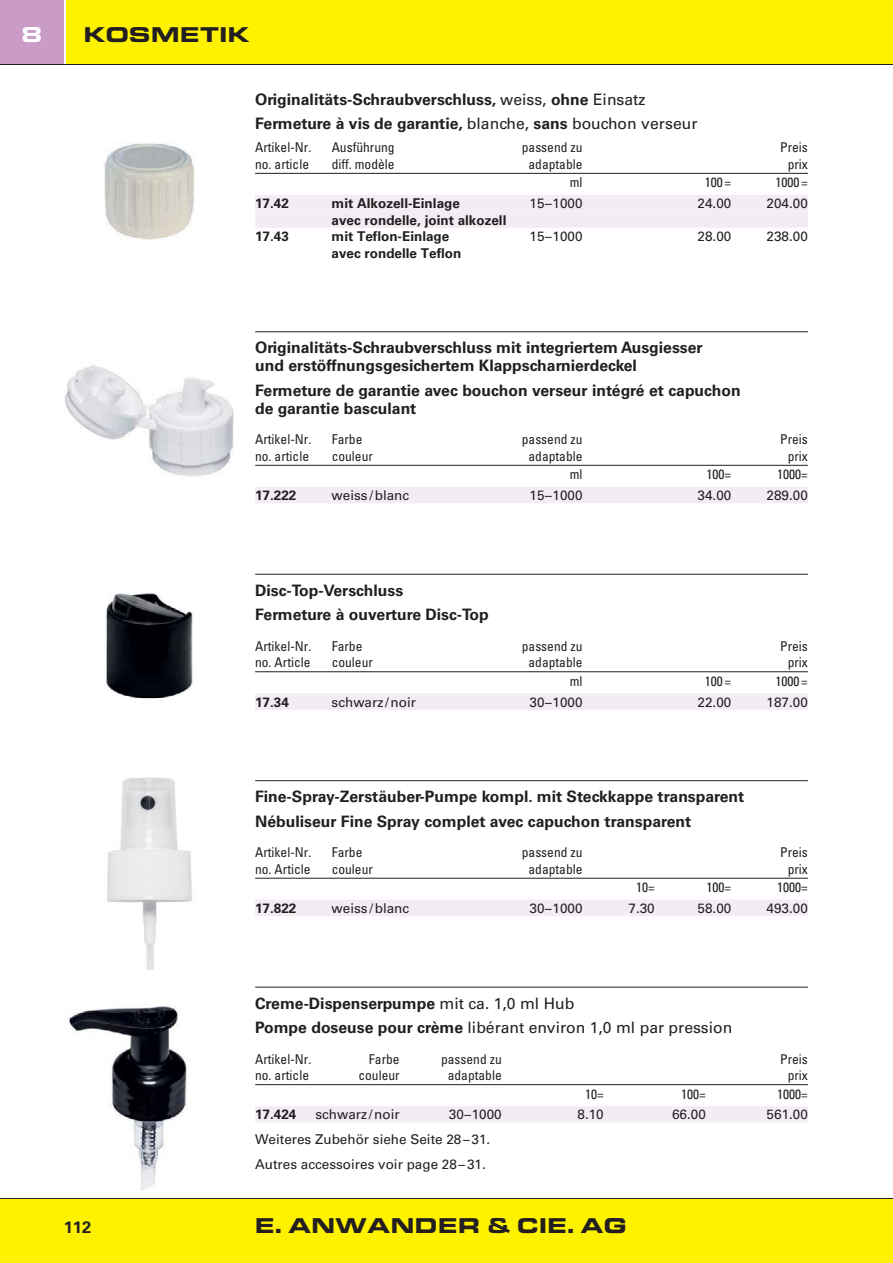
<style>
.page{position:relative;width:893px;height:1263px;background:#fff}
.page>*{position:absolute;margin:0;border:0;box-sizing:border-box;transform-origin:0 0}
.t1{font:700 expanded 21px "Eurostile BQ";color:#231f20}
.t2{font:700 expanded 21px "Eurostile BQ";color:#fff}
.t3{font:700 16.5px "Univers LT Std";color:#231f20}
.t4{font:700 15.75px/24.5px "Univers LT Std";color:#231f20}
.t5{font:15.75px/24.5px "Univers LT Std";color:#231f20}
.t6{font:condensed 13.5px "Univers LT Std";color:#231f20}
.t7{font:13.5px/25px "Univers LT Std";color:#231f20}
.t8{font:700 13.5px "Univers LT Std";color:#231f20}
.s1{font-weight:400}
.s2{font-weight:700}
</style>
<div class="page">
<div style="left:67px;top:0;width:826px;height:64px;background:#fff200"></div>
<div style="left:0;top:1199px;width:893px;height:64px;background:#fff200"></div>
<div style="left:0;top:0;width:64px;height:64px;background:#ca9bc7"></div>
<hr style="left:0;top:1198px;width:893px;height:1px;background:#231f20">
<hr style="left:0;top:64px;width:893px;height:1px;background:#231f20">
<img style="left:104px;top:142px;width:90px;height:97px">
<hr style="left:255px;top:331px;width:553px;height:1px;background:#231f20">
<hr style="left:255px;top:465px;width:553px;height:1px;background:#231f20">
<div style="left:255px;top:487px;width:553px;height:16px;background:#f4ecf5"></div>
<img style="left:64px;top:365px;width:170px;height:112px">
<hr style="left:255px;top:574px;width:553px;height:1px;background:#231f20">
<hr style="left:255px;top:671px;width:553px;height:1px;background:#231f20">
<div style="left:255px;top:693px;width:553px;height:17px;background:#f4ecf5"></div>
<img style="left:105px;top:593px;width:88px;height:106px">
<img style="left:107px;top:777px;width:86px;height:193px">
<hr style="left:255px;top:780px;width:553px;height:1px;background:#231f20">
<hr style="left:255px;top:878px;width:553px;height:1px;background:#231f20">
<div style="left:255px;top:900px;width:553px;height:16px;background:#f4ecf5"></div>
<img style="left:69px;top:1006px;width:118px;height:185px">
<hr style="left:255px;top:987px;width:553px;height:1px;background:#231f20">
<hr style="left:255px;top:1084px;width:553px;height:1px;background:#231f20">
<div style="left:255px;top:1106px;width:553px;height:16px;background:#f4ecf5"></div>
<hr style="left:255px;top:173px;width:553px;height:1px;background:#231f20">
<div style="left:255px;top:195px;width:553px;height:16px;background:#f4ecf5"></div>
<div style="left:255px;top:211px;width:553px;height:17px;background:#f4ecf5"></div>
<h1 class="t2" style="left:22px;top:27px;width:22px">8</h1>
<h1 class="t1" style="left:84px;top:27px;width:167px">KOSMETIK</h1>
<p class="t4" style="left:255px;top:88px;width:444px">Originalitäts-Schraubverschluss, <span class="s1">weiss,</span> ohne <span class="s1">Einsatz<br></span>Fermeture à vis de garantie, <span class="s1">blanche,</span> sans <span class="s1">bouchon verseur</span></p>
<p class="t6" style="left:255px;top:141px;width:58px">Artikel-Nr.</p>
<p class="t6" style="left:332px;top:141px;width:64px">Ausführung</p>
<p class="t6" style="left:522px;top:141px;width:62px">passend zu</p>
<p class="t6" style="left:780px;top:141px;width:29px">Preis</p>
<p class="t6" style="left:255px;top:157px;width:55px">no. article</p>
<p class="t6" style="left:332px;top:157px;width:64px">diff. modèle</p>
<p class="t6" style="left:529px;top:157px;width:55px">adaptable</p>
<p class="t6" style="left:788px;top:157px;width:22px">prix</p>
<p class="t6" style="left:570px;top:176px;width:14px">ml</p>
<p class="t6" style="left:705px;top:176px;width:28px">100 =</p>
<p class="t6" style="left:775px;top:176px;width:34px">1000 =</p>
<p class="t8" style="left:255px;top:197px;width:35px">17.42</p>
<p class="t8" style="left:332px;top:197px;width:130px">mit Alkozell-Einlage</p>
<p class="t7" style="left:530px;top:192px;width:54px">15 – 1000</p>
<p class="t7" style="left:698px;top:192px;width:35px">24.00</p>
<p class="t7" style="left:767px;top:192px;width:43px">204.00</p>
<p class="t8" style="left:332px;top:213px;width:176px">avec rondelle, joint alkozell</p>
<p class="t8" style="left:255px;top:230px;width:35px">17.43</p>
<p class="t8" style="left:332px;top:230px;width:119px">mit Teflon-Einlage</p>
<p class="t7" style="left:530px;top:225px;width:54px">15 – 1000</p>
<p class="t7" style="left:697px;top:225px;width:35px">28.00</p>
<p class="t7" style="left:767px;top:225px;width:43px">238.00</p>
<p class="t8" style="left:332px;top:246px;width:131px">avec rondelle Teflon</p>
<p class="t4" style="left:255px;top:340px;width:449px;line-height:18px">Originalitäts-Schraubverschluss mit integriertem Ausgiesser und erstöffnungsgesichertem Klappscharnierdeckel</p>
<p class="t4" style="left:255px;top:382px;width:487px;line-height:18px">Fermeture de garantie avec bouchon verseur intégré et capuchon de garantie basculant</p>
<p class="t6" style="left:255px;top:433px;width:58px">Artikel-Nr.</p>
<p class="t6" style="left:332px;top:433px;width:32px">Farbe</p>
<p class="t6" style="left:522px;top:433px;width:62px">passend zu</p>
<p class="t6" style="left:780px;top:433px;width:29px">Preis</p>
<p class="t6" style="left:255px;top:449px;width:55px">no. article</p>
<p class="t6" style="left:332px;top:449px;width:43px">couleur</p>
<p class="t6" style="left:529px;top:449px;width:55px">adaptable</p>
<p class="t6" style="left:788px;top:449px;width:22px">prix</p>
<p class="t6" style="left:570px;top:468px;width:14px">ml</p>
<p class="t6" style="left:707px;top:468px;width:26px">100=</p>
<p class="t6" style="left:777px;top:468px;width:32px">1000=</p>
<p class="t8" style="left:255px;top:489px;width:43px">17.222</p>
<p class="t7" style="left:332px;top:484px;width:79px">weiss / blanc</p>
<p class="t7" style="left:530px;top:484px;width:54px">15 – 1000</p>
<p class="t7" style="left:698px;top:484px;width:35px">34.00</p>
<p class="t7" style="left:767px;top:484px;width:43px">289.00</p>
<p class="t4" style="left:255px;top:579px;width:235px">Disc-Top-Verschluss<br>Fermeture à ouverture Disc-Top</p>
<p class="t6" style="left:255px;top:639px;width:58px">Artikel-Nr.</p>
<p class="t6" style="left:332px;top:639px;width:32px">Farbe</p>
<p class="t6" style="left:522px;top:639px;width:62px">passend zu</p>
<p class="t6" style="left:780px;top:639px;width:29px">Preis</p>
<p class="t6" style="left:255px;top:656px;width:57px">no. Article</p>
<p class="t6" style="left:332px;top:656px;width:43px">couleur</p>
<p class="t6" style="left:529px;top:656px;width:55px">adaptable</p>
<p class="t6" style="left:788px;top:656px;width:22px">prix</p>
<p class="t6" style="left:570px;top:674px;width:14px">ml</p>
<p class="t6" style="left:705px;top:674px;width:28px">100 =</p>
<p class="t6" style="left:775px;top:674px;width:34px">1000 =</p>
<p class="t8" style="left:255px;top:695px;width:35px">17.34</p>
<p class="t7" style="left:332px;top:690px;width:86px">schwarz / noir</p>
<p class="t7" style="left:530px;top:690px;width:54px">30 – 1000</p>
<p class="t7" style="left:698px;top:690px;width:35px">22.00</p>
<p class="t7" style="left:767px;top:690px;width:43px">187.00</p>
<p class="t4" style="left:255px;top:785px;width:491px">Fine-Spray-Zerstäuber-Pumpe kompl. mit Steckkappe transparent<br>Nébuliseur Fine Spray complet avec capuchon transparent</p>
<p class="t6" style="left:255px;top:846px;width:58px">Artikel-Nr.</p>
<p class="t6" style="left:332px;top:846px;width:32px">Farbe</p>
<p class="t6" style="left:522px;top:846px;width:62px">passend zu</p>
<p class="t6" style="left:780px;top:846px;width:29px">Preis</p>
<p class="t6" style="left:255px;top:862px;width:57px">no. Article</p>
<p class="t6" style="left:332px;top:862px;width:43px">couleur</p>
<p class="t6" style="left:529px;top:862px;width:55px">adaptable</p>
<p class="t6" style="left:788px;top:862px;width:22px">prix</p>
<p class="t6" style="left:636px;top:881px;width:20px">10=</p>
<p class="t6" style="left:707px;top:881px;width:26px">100=</p>
<p class="t6" style="left:777px;top:881px;width:32px">1000=</p>
<p class="t8" style="left:255px;top:902px;width:43px">17.822</p>
<p class="t7" style="left:332px;top:896px;width:79px">weiss / blanc</p>
<p class="t7" style="left:530px;top:896px;width:54px">30 – 1000</p>
<p class="t7" style="left:628px;top:896px;width:28px">7.30</p>
<p class="t7" style="left:698px;top:896px;width:35px">58.00</p>
<p class="t7" style="left:767px;top:896px;width:43px">493.00</p>
<p class="t5" style="left:255px;top:992px;width:479px"><span class="s2">Creme-Dispenserpumpe</span> mit ca. 1,0 ml Hub<br><span class="s2">Pompe doseuse pour crème</span> libérant environ 1,0 ml par pression</p>
<p class="t6" style="left:255px;top:1052px;width:58px">Artikel-Nr.</p>
<p class="t6" style="left:369px;top:1052px;width:32px">Farbe</p>
<p class="t6" style="left:441px;top:1052px;width:62px">passend zu</p>
<p class="t6" style="left:780px;top:1052px;width:29px">Preis</p>
<p class="t6" style="left:255px;top:1069px;width:55px">no. article</p>
<p class="t6" style="left:358px;top:1069px;width:43px">couleur</p>
<p class="t6" style="left:448px;top:1069px;width:55px">adaptable</p>
<p class="t6" style="left:788px;top:1069px;width:22px">prix</p>
<p class="t6" style="left:585px;top:1087px;width:20px">10=</p>
<p class="t6" style="left:681px;top:1087px;width:26px">100=</p>
<p class="t6" style="left:777px;top:1087px;width:32px">1000=</p>
<p class="t8" style="left:255px;top:1108px;width:43px">17.424</p>
<p class="t7" style="left:315px;top:1103px;width:86px">schwarz / noir</p>
<p class="t7" style="left:449px;top:1103px;width:54px">30 – 1000</p>
<p class="t7" style="left:578px;top:1103px;width:28px">8.10</p>
<p class="t7" style="left:672px;top:1103px;width:35px">66.00</p>
<p class="t7" style="left:767px;top:1103px;width:43px">561.00</p>
<p class="t7" style="left:255px;top:1128px;width:237px">Weiteres Zubehör siehe Seite 28 – 31.<br>Autres accessoires voir page 28 – 31.</p>
<p class="t3" style="left:64px;top:1219px;width:29px">112</p>
<h1 class="t1" style="left:255px;top:1218px;width:373px">E. ANWANDER &amp; CIE. AG</h1>
</div>
